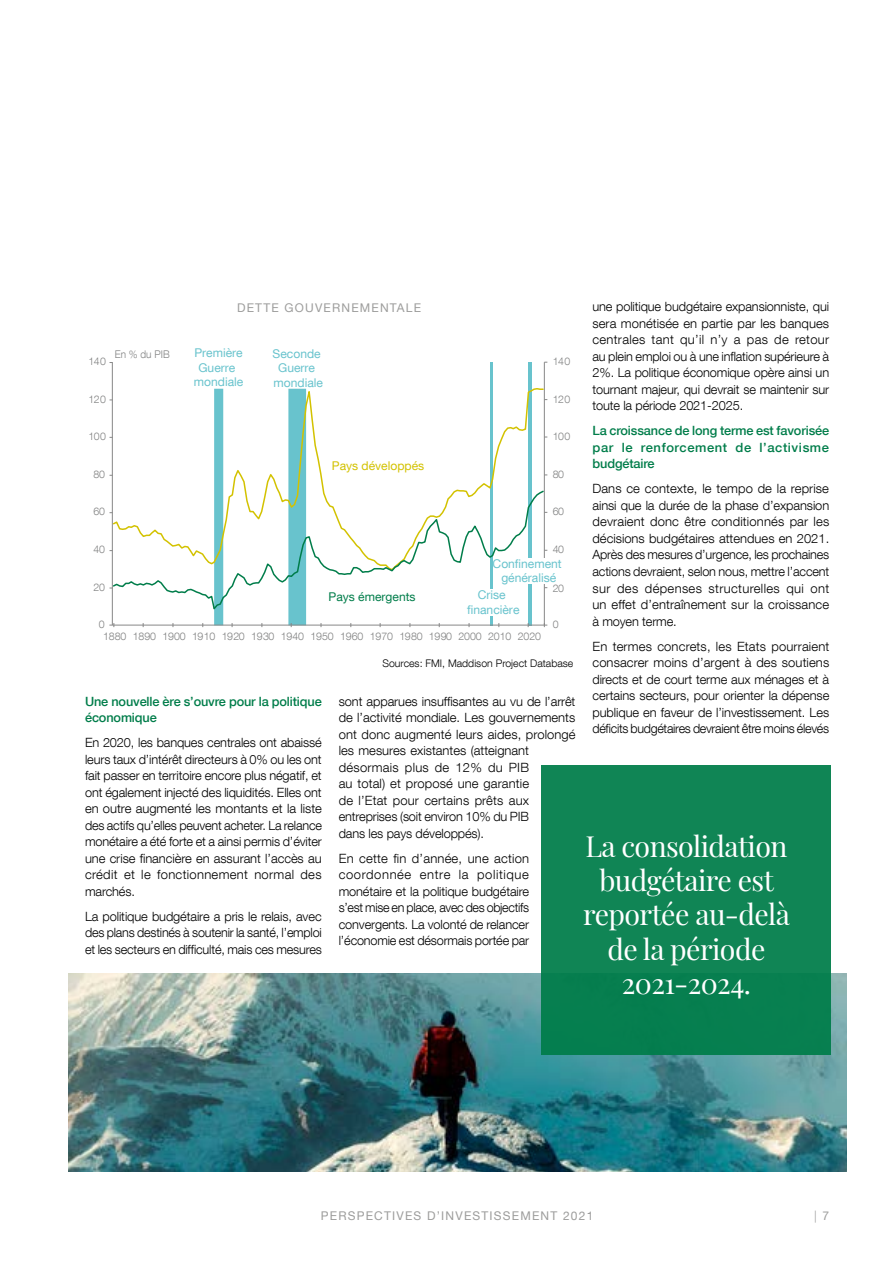
<style>
.page{position:relative;width:893px;height:1263px;background:#fff}
.page>*{position:absolute;margin:0;border:0;box-sizing:border-box;transform-origin:0 0}
.t1{font:28.5px/34.2px "Playfair Display";letter-spacing:-.02em;color:#fff;text-align:center}
.t2{font:300 12.75px/16.5px "Helvetica Neue LT Com";letter-spacing:-.005em;color:#000;text-align:justify}
.t3{font:500 12.75px/16.5px "Helvetica Neue LT Com";letter-spacing:-.01em;color:#007d4a}
.t4{font:12px/14.5px "Helvetica Neue LT Com";color:#68c3cd;text-align:center}
.t5{font:12px "Helvetica Neue LT Com";letter-spacing:.1em;color:#9d9d9c}
.t6{font:12px "Helvetica Neue LT Com";color:#d3c200}
.t7{font:12px "Helvetica Neue LT Com";color:#007d4a}
.t8{font:300 12px "Helvetica Neue LT Com";color:#9d9d9c}
.t9{font:300 10.65px "Helvetica Neue LT Com";letter-spacing:-.03em;color:#808181}
.t10{font:300 10.5px "Helvetica Neue LT Com";color:#000}
.t11{font:300 10.5px "Helvetica Neue LT Com";letter-spacing:-.03em;color:#808181}
.t12{font:300 10.5px "Helvetica Neue LT Com";letter-spacing:-.03em;color:#808181;scale:.95 1}
.s1{font-weight:400}
</style>
<div class="page">
<hr style="left:528px;top:362px;width:3px;height:263px;background:#68c3cd">
<hr style="left:490px;top:362px;width:3px;height:263px;background:#68c3cd">
<svg style="left:214px;top:612px;width:9px;height:13px"></svg>
<hr style="left:544px;top:362px;width:1px;height:263px;background:#878787">
<hr style="left:112px;top:362px;width:1px;height:263px;background:#878787">
<hr style="left:112px;top:625px;width:432px;height:1px;background:#878787">
<svg style="left:288px;top:612px;width:18px;height:15px"></svg>
<svg style="left:109px;top:623px;width:5px;height:4px"></svg>
<svg style="left:112px;top:382px;width:433px;height:107px"></svg>
<svg style="left:112px;top:489px;width:433px;height:123px"></svg>
<div style="left:463px;top:590px;width:51px;height:26px;background:#fff"></div>
<div style="left:497px;top:558px;width:53px;height:26px;background:#fff"></div>
<img style="left:68px;top:973px;width:778px;height:198px">
<div style="left:542px;top:765px;width:289px;height:289px;background:#108555"></div>
<p class="t5" style="left:237px;top:300px;width:186px">DETTE GOUVERNEMENTALE</p>
<p class="t11" style="left:88px;top:355px;width:19px">140</p>
<p class="t12" style="left:115px;top:347px;width:59px">En % du PIB</p>
<p class="t4" style="left:194px;top:346px;width:51px">Première<br>Guerre mondiale</p>
<p class="t4" style="left:273px;top:346px;width:52px">Seconde<br>Guerre mondiale</p>
<p class="t11" style="left:553px;top:355px;width:19px">140</p>
<p class="t11" style="left:88px;top:393px;width:19px">120</p>
<p class="t11" style="left:553px;top:393px;width:19px">120</p>
<p class="t11" style="left:88px;top:430px;width:19px">100</p>
<p class="t11" style="left:553px;top:430px;width:19px">100</p>
<p class="t11" style="left:94px;top:468px;width:13px">80</p>
<p class="t6" style="left:332px;top:458px;width:94px">Pays développés</p>
<p class="t11" style="left:553px;top:468px;width:13px">80</p>
<p class="t11" style="left:94px;top:505px;width:13px">60</p>
<p class="t11" style="left:553px;top:505px;width:13px">60</p>
<p class="t11" style="left:94px;top:543px;width:13px">40</p>
<p class="t11" style="left:553px;top:543px;width:13px">40</p>
<p class="t11" style="left:94px;top:580px;width:13px">20</p>
<p class="t7" style="left:329px;top:589px;width:88px">Pays émergents</p>
<p class="t4" style="left:493px;top:556px;width:71px">Confinement généralisé</p>
<p class="t11" style="left:553px;top:582px;width:13px">20</p>
<p class="t4" style="left:467px;top:587px;width:54px">Crise financière</p>
<p class="t9" style="left:99px;top:618px;width:7px">0</p>
<p class="t11" style="left:553px;top:618px;width:7px">0</p>
<p class="t9" style="left:103px;top:629px;width:439px">1880 1890 1900 1910 1920 1930 1940 1950 1960 1970 1980 1990 2000 2010 2020</p>
<p class="t3" style="left:85px;top:693px;width:238px">Une nouvelle ère s’ouvre pour la politique économique</p>
<p class="t2" style="left:85px;top:734px;width:238px">En 2020, les banques centrales ont abaissé leurs taux d’intérêt directeurs à 0% ou les ont fait passer en territoire encore plus négatif, et ont également injecté des liquidités. Elles ont en outre augmenté les montants et la liste des actifs qu’elles peuvent acheter. La relance monétaire a été forte et a ainsi permis d’éviter une crise financière en assurant l’accès au crédit et le fonctionnement normal des marchés.</p>
<p class="t2" style="left:85px;top:908px;width:238px">La politique budgétaire a pris le relais, avec des plans destinés à soutenir la santé, l’emploi et les secteurs en difficulté, mais ces mesures</p>
<p class="t10" style="left:383px;top:656px;width:192px">Sources: FMI, Maddison Project Database</p>
<p class="t2" style="left:339px;top:693px;width:238px;text-align:left">sont apparues insuffisantes au vu de l’arrêt de l’activité mondiale. Les gouvernements ont donc augmenté leurs aides, prolongé les mesures existantes (atteignant désormais plus de 12% du PIB<br>au total) et proposé une garantie<br>de l’Etat pour certains prêts aux entreprises (soit environ 10% du PIB<br>dans les pays développés).</p>
<p class="t2" style="left:339px;top:850px;width:192px">En cette fin d’année, une action coordonnée entre la politique monétaire et la politique budgétaire s’est mise en place, avec des objectifs convergents. La volonté de relancer l’économie est désormais portée par</p>
<p class="t2" style="left:592px;top:298px;width:238px">une politique budgétaire expansionniste, qui sera monétisée en partie par les banques centrales tant qu’il n’y a pas de retour au plein emploi ou à une inflation supérieure à 2%. La politique économique opère ainsi un tournant majeur, qui devrait se maintenir sur toute la période 2021-2025.</p>
<p class="t3" style="left:592px;top:422px;width:238px;text-align:justify">La croissance de long terme est favorisée par le renforcement de l’activisme budgétaire</p>
<p class="t2" style="left:592px;top:480px;width:238px">Dans ce contexte, le tempo de la reprise ainsi que la durée de la phase d’expansion devraient donc être conditionnés par les décisions budgétaires attendues en 2021.<br>Après des mesures d’urgence, les prochaines actions devraient, selon nous, mettre l’accent sur des dépenses structurelles qui ont un effet d’entraînement sur la croissance à moyen terme.</p>
<p class="t2" style="left:592px;top:637px;width:238px">En termes concrets, les Etats pourraient consacrer moins d’argent à des soutiens directs et de court terme aux ménages et à certains secteurs, pour orienter la dépense publique en faveur de l’investissement. Les déficits budgétaires devraient être moins élevés</p>
<h1 class="t1" style="left:583px;top:827px;width:208px">La consolidation budgétaire est reportée au-delà de la période<br>2021-2024.</h1>
<p class="t5" style="left:321px;top:1209px;width:274px">PERSPECTIVES D’INVESTISSEMENT 2021</p>
<p class="t8" style="left:814px;top:1209px;width:17px">| <span class="s1">7</span></p>
</div>
